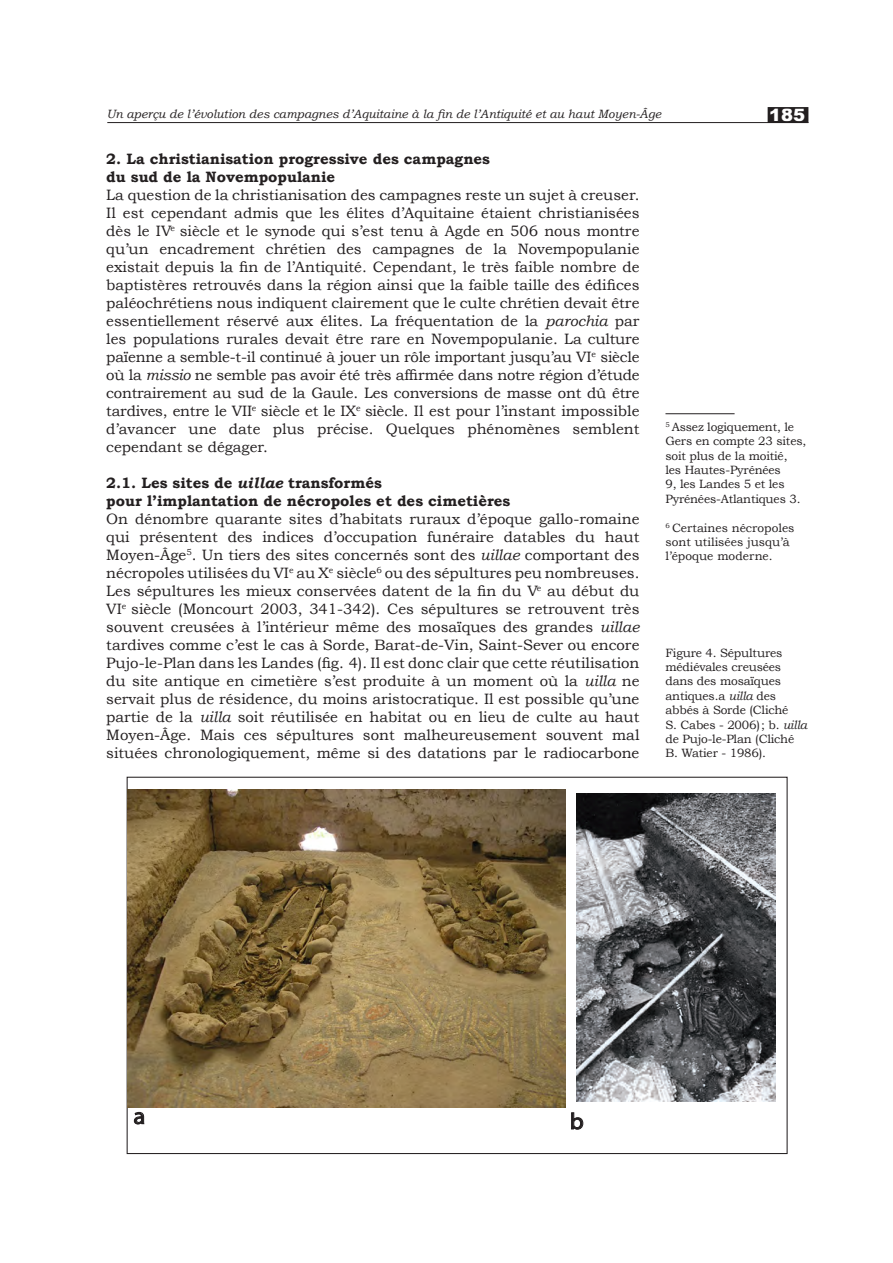
<style>
.page{position:relative;width:893px;height:1263px;background:#fff}
.page>*{position:absolute;margin:0;border:0;box-sizing:border-box;transform-origin:0 0}
.t1{font:22.8px "Myriad Pro";color:#231f20;scale:1.07 1}
.t2{font:900 17.4px "Arial";color:#fff}
.t3{font:15px/18px "Bookman Old Style";color:#231f20}
.t4{font:12px/14.4px "Bookman Old Style";letter-spacing:-.015em;color:#231f20}
.t5{font:italic 12px "Bookman Old Style";color:#231f20}
.s1{font-weight:700}
.s2{font-style:italic}
.s3{font-weight:700;font-style:italic}
</style>
<div class="page">
<div style="left:768px;top:108px;width:40px;height:14px;background:#231f20"></div>
<div style="left:768px;top:107px;width:40px;height:16px;border:2px solid #231f20"></div>
<svg style="left:133px;top:1111px;width:12px;height:14px"></svg>
<img style="left:577px;top:794px;width:198px;height:307px">
<svg style="left:571px;top:1096px;width:13px;height:34px"></svg>
<img style="left:128px;top:790px;width:437px;height:318px">
<hr style="left:665px;top:413px;width:70px;height:1px;background:#231f20">
<hr style="left:107px;top:122px;width:701px;height:1px;background:#231f20">
<p class="t5" style="left:107px;top:107px;width:556px">Un aperçu de l’évolution des campagnes d’Aquitaine à la fin de l’Antiquité et au haut Moyen-Âge</p>
<p class="t2" style="left:769px;top:103px;width:38px">185</p>
<p class="t3" style="left:106px;top:150px;width:535px"><span class="s1">2. La christianisation progressive des campagnes<br>du sud de la Novempopulanie<br></span>La question de la christianisation des campagnes reste un sujet à creuser.<br>Il est cependant admis que les élites d’Aquitaine étaient christianisées dès le IV<sup>e</sup> siècle et le synode qui s’est tenu à Agde en 506 nous montre qu’un encadrement chrétien des campagnes de la Novempopulanie existait depuis la fin de l’Antiquité. Cependant, le très faible nombre de baptistères retrouvés dans la région ainsi que la faible taille des édifices paléochrétiens nous indiquent clairement que le culte chrétien devait être essentiellement réservé aux élites. La fréquentation de la <span class="s2">parochia</span> par les populations rurales devait être rare en Novempopulanie. La culture païenne a semble-t-il continué à jouer un rôle important jusqu’au VI<sup>e</sup> siècle où la <span class="s2">missio</span> ne semble pas avoir été très affirmée dans notre région d’étude contrairement au sud de la Gaule. Les conversions de masse ont dû être tardives, entre le VII<sup>e</sup> siècle et le IX<sup>e</sup> siècle. Il est pour l’instant impossible d’avancer une date plus précise. Quelques phénomènes semblent cependant se dégager.</p>
<p class="t3" style="left:106px;top:474px;width:535px"><span class="s1">2.1. Les sites de</span> <span class="s3">uillae</span> <span class="s1">transformés<br>pour l’implantation de nécropoles et des cimetières<br></span>On dénombre quarante sites d’habitats ruraux d’époque gallo-romaine qui présentent des indices d’occupation funéraire datables du haut Moyen-Âge<sup>5</sup>. Un tiers des sites concernés sont des <span class="s2">uillae</span> comportant des nécropoles utilisées du VI<sup>e</sup> au X<sup>e</sup> siècle<sup>6</sup> ou des sépultures peu nombreuses.<br>Les sépultures les mieux conservées datent de la fin du V<sup>e</sup> au début du VI<sup>e</sup> siècle (Moncourt 2003, 341-342). Ces sépultures se retrouvent très souvent creusées à l’intérieur même des mosaïques des grandes <span class="s2">uillae </span>tardives comme c’est le cas à Sorde, Barat-de-Vin, Saint-Sever ou encore Pujo-le-Plan dans les Landes (fig. 4). Il est donc clair que cette réutilisation du site antique en cimetière s’est produite à un moment où la <span class="s2">uilla</span> ne servait plus de résidence, du moins aristocratique. Il est possible qu’une partie de la <span class="s2">uilla</span> soit réutilisée en habitat ou en lieu de culte au haut Moyen-Âge. Mais ces sépultures sont malheureusement souvent mal situées chronologiquement, même si des datations par le radiocarbone</p>
<p class="t4" style="left:665px;top:419px;width:142px"><sup>5</sup> Assez logiquement, le<br>Gers en compte 23 sites, soit plus de la moitié,<br>les Hautes-Pyrénées<br>9, les Landes 5 et les<br>Pyrénées-Atlantiques 3.</p>
<p class="t4" style="left:665px;top:520px;width:131px"><sup>6</sup> Certaines nécropoles sont utilisées jusqu’à l’époque moderne.</p>
<p class="t4" style="left:665px;top:645px;width:143px">Figure 4. Sépultures médiévales creusées dans des mosaïques antiques.a <span class="s2">uilla</span> des abbés à Sorde (Cliché<br>S. Cabes - 2006); b. <span class="s2">uilla </span>de Pujo-le-Plan (Cliché<br>B. Watier - 1986).</p>
<p class="t1" style="left:134px;top:1102px;width:12px">a</p>
<p class="t1" style="left:570px;top:1107px;width:14px">b</p>
</div>
